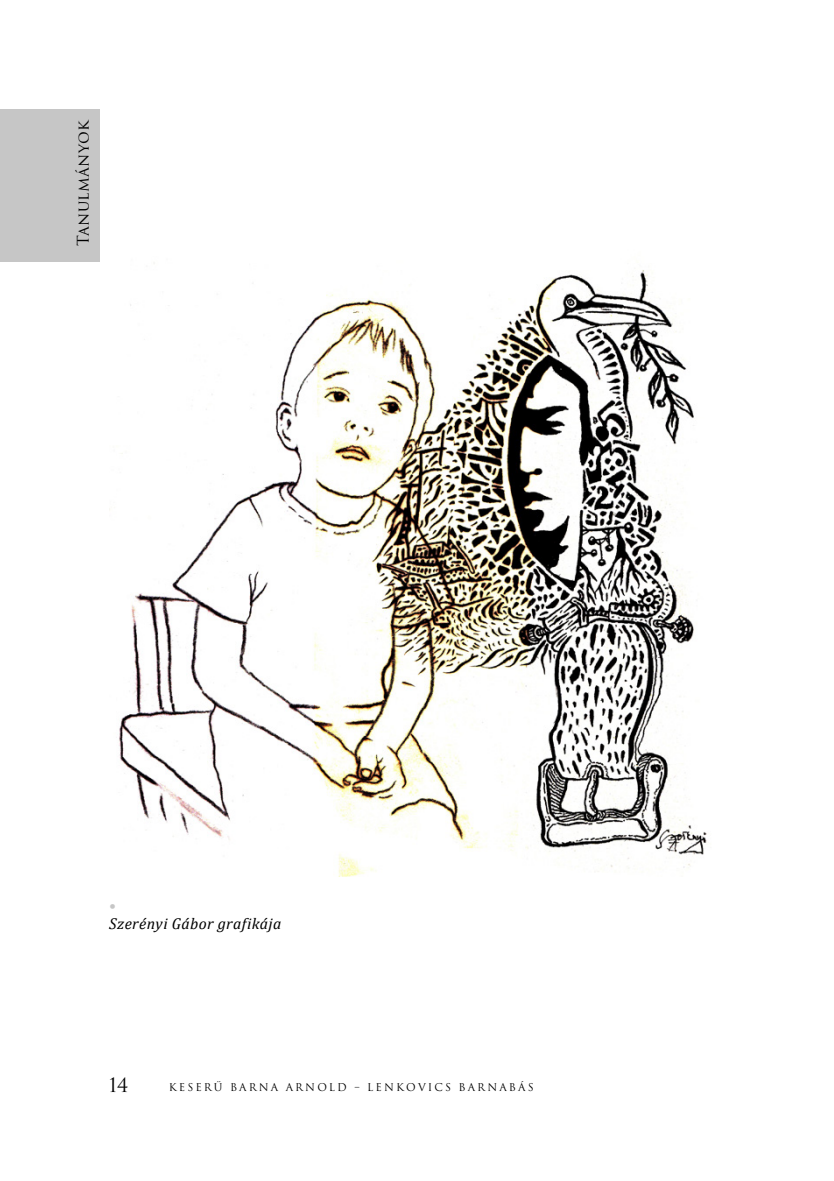
<style>
.page{position:relative;width:834px;height:1181px;background:#fff}
.page>*{position:absolute;margin:0;border:0;box-sizing:border-box;transform-origin:0 0}
.t1{font:19.25px "Trajan Pro 3";color:#000}
.t2{font:italic 15.75px "Cambria";letter-spacing:.025em;color:#000}
.t3{font:15.75px "Trajan Pro 3";letter-spacing:.025em;color:#000}
.t4{font:15.75px "Cambria";color:#c6c6c6}
.t5{font:10.5px "Trajan Pro 3";letter-spacing:.2em;color:#000}
</style>
<div class="page">
<div style="left:0;top:109px;width:99px;height:153px;background:#c6c6c6"></div>
<img style="left:109px;top:263px;width:598px;height:613px">
<h2 class="t3" style="left:72px;top:246px;width:129px;rotate:-90deg">Tanulmányok</h2>
<h2 class="t4" style="left:109px;top:896px;width:8px">•</h2>
<h2 class="t2" style="left:109px;top:912px;width:174px">Szerényi Gábor grafikája</h2>
<h1 class="t1" style="left:109px;top:1071px;width:21px">14</h1>
<p class="t5" style="left:169px;top:1079px;width:366px">KESERŰ BARNA ARNOLD – LENKOVICS BARNABÁS</p>
</div>
